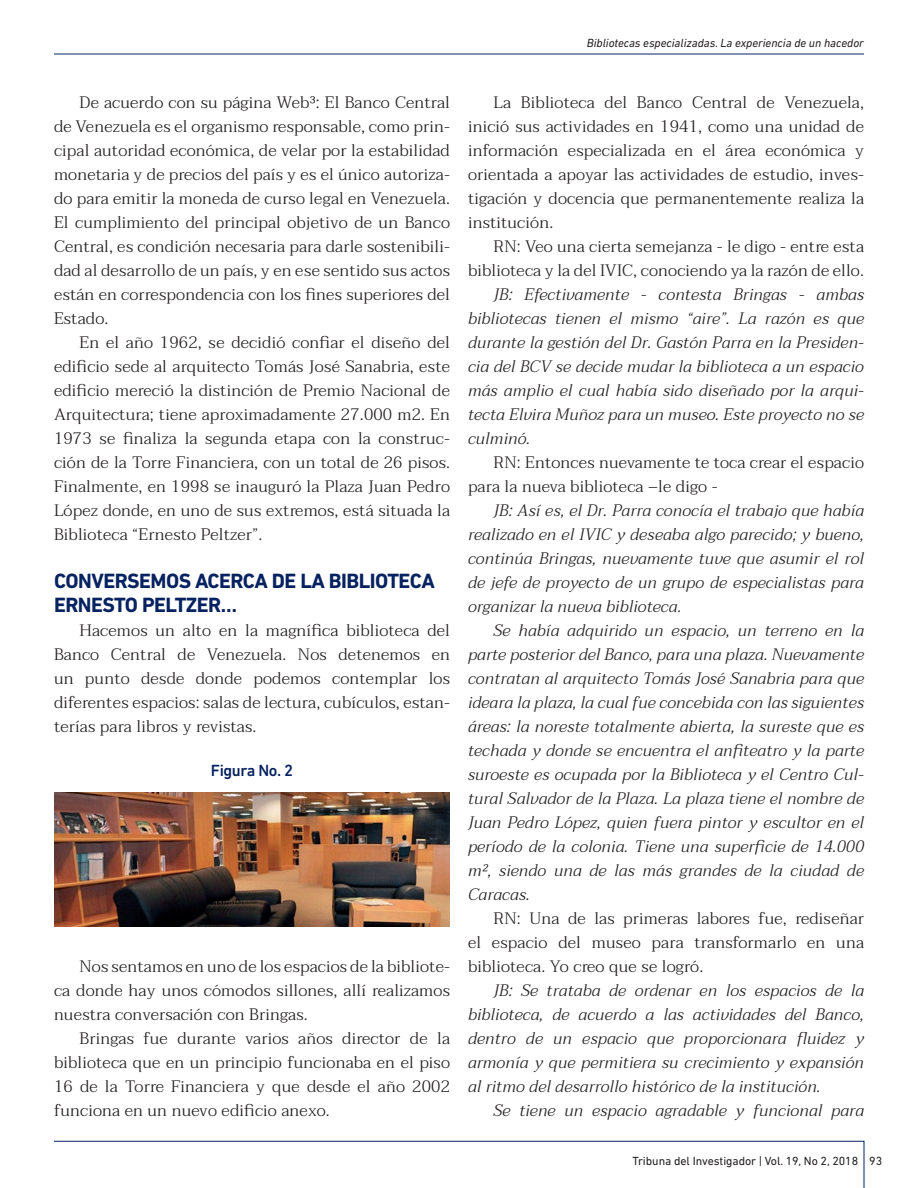
<style>
.page{position:relative;width:918px;height:1188px;background:#fff}
.page>*{position:absolute;margin:0;border:0;box-sizing:border-box;transform-origin:0 0}
.SUBTITULOS_EN_EL_TEX{font:700 21px/24px "DIN Next LT Pro";letter-spacing:-.025em;color:#072260}
.CUERPO_DE_TEXTO{font:300 16.5px/24px "Taviraj";letter-spacing:.01em;color:#231f20;text-align:justify}
.CUERPO_DE_TEXTO_ITAL{font:italic 300 16.5px/24px "Taviraj";letter-spacing:.01em;color:#231f20;text-align:justify}
.SUBTITULOS_TABLAS{font:500 16.5px "DIN Next LT Pro";letter-spacing:-.025em;color:#072260}
.encabezado_derecho_m{font:italic 12px "DIN Next LT Pro";letter-spacing:-.005em;color:#231f20}
.t1{font:12px "DIN Next LT Pro";letter-spacing:-.005em;color:#231f20}
</style>
<div class="page">
<hr style="left:54px;top:54px;width:810px;height:1px;background:#072260">
<svg style="left:54px;top:1141px;width:810px;height:47px"></svg>
<img style="left:54px;top:792px;width:396px;height:135px">
<p class="encabezado_derecho_m" style="left:587px;top:36px;width:279px">Bibliotecas especializadas. La experiencia de un hacedor</p>
<p class="CUERPO_DE_TEXTO" style="left:54px;top:91px;width:398px;text-indent:26px">De acuerdo con su página Web³: El Banco Central de Venezuela es el organismo responsable, como prin&shy;cipal autoridad económica, de velar por la estabilidad monetaria y de precios del país y es el único autoriza&shy;do para emitir la moneda de curso legal en Venezuela.<br>El cumplimiento del principal objetivo de un Banco Central, es condición necesaria para darle sostenibili&shy;dad al desarrollo de un país, y en ese sentido sus actos están en correspondencia con los fines superiores del Estado.</p>
<p class="CUERPO_DE_TEXTO" style="left:54px;top:331px;width:398px;text-indent:26px">En el año 1962, se decidió confiar el diseño del edificio sede al arquitecto Tomás José Sanabria, este edificio mereció la distinción de Premio Nacional de Arquitectura; tiene aproximadamente 27.000 m2. En 1973 se finaliza la segunda etapa con la construc&shy;ción de la Torre Financiera, con un total de 26 pisos.<br>Finalmente, en 1998 se inauguró la Plaza Juan Pedro López donde, en uno de sus extremos, está situada la Biblioteca “Ernesto Peltzer”.</p>
<p class="SUBTITULOS_EN_EL_TEX" style="left:54px;top:569px;width:382px">CONVERSEMOS ACERCA DE LA BIBLIOTECA<br>ERNESTO PELTZER…</p>
<p class="CUERPO_DE_TEXTO" style="left:54px;top:619px;width:398px;text-indent:26px">Hacemos un alto en la magnífica biblioteca del Banco Central de Venezuela. Nos detenemos en un punto desde donde podemos contemplar los diferentes espacios: salas de lectura, cubículos, estan&shy;terías para libros y revistas.</p>
<p class="SUBTITULOS_TABLAS" style="left:211px;top:760px;width:84px">Figura No. 2</p>
<p class="CUERPO_DE_TEXTO" style="left:54px;top:955px;width:398px;text-indent:26px">Nos sentamos en uno de los espacios de la bibliote&shy;ca donde hay unos cómodos sillones, allí realizamos nuestra conversación con Bringas.</p>
<p class="CUERPO_DE_TEXTO" style="left:54px;top:1027px;width:398px;text-indent:26px">Bringas fue durante varios años director de la biblioteca que en un principio funcionaba en el piso 16 de la Torre Financiera y que desde el año 2002 funciona en un nuevo edificio anexo.</p>
<p class="CUERPO_DE_TEXTO" style="left:468px;top:91px;width:398px;text-indent:26px">La Biblioteca del Banco Central de Venezuela, inició sus actividades en 1941, como una unidad de información especializada en el área económica y orientada a apoyar las actividades de estudio, inves&shy;tigación y docencia que permanentemente realiza la institución.</p>
<p class="CUERPO_DE_TEXTO" style="left:468px;top:235px;width:398px;text-align:right">RN: Veo una cierta semejanza - le digo - entre esta biblioteca y la del IVIC, conociendo ya la razón de ello.</p>
<p class="CUERPO_DE_TEXTO_ITAL" style="left:468px;top:283px;width:398px;text-indent:26px">JB: Efectivamente - contesta Bringas - ambas bibliotecas tienen el mismo “aire”. La razón es que durante la gestión del Dr. Gastón Parra en la Presiden&shy;cia del BCV se decide mudar la biblioteca a un espacio más amplio el cual había sido diseñado por la arqui&shy;tecta Elvira Muñoz para un museo. Este proyecto no se culminó.</p>
<p class="CUERPO_DE_TEXTO" style="left:468px;top:451px;width:398px;text-indent:26px">RN: Entonces nuevamente te toca crear el espacio para la nueva biblioteca –le digo -</p>
<p class="CUERPO_DE_TEXTO_ITAL" style="left:468px;top:499px;width:398px;text-indent:26px">JB: Así es, el Dr. Parra conocía el trabajo que había realizado en el IVIC y deseaba algo parecido; y bueno, continúa Bringas, nuevamente tuve que asumir el rol de jefe de proyecto de un grupo de especialistas para organizar la nueva biblioteca.</p>
<p class="CUERPO_DE_TEXTO_ITAL" style="left:468px;top:619px;width:398px;text-indent:26px">Se había adquirido un espacio, un terreno en la parte posterior del Banco, para una plaza. Nuevamente contratan al arquitecto Tomás José Sanabria para que ideara la plaza, la cual fue concebida con las siguientes áreas: la noreste totalmente abierta, la sureste que es techada y donde se encuentra el anfiteatro y la parte suroeste es ocupada por la Biblioteca y el Centro Cul&shy;tural Salvador de la Plaza. La plaza tiene el nombre de Juan Pedro López, quien fuera pintor y escultor en el período de la colonia. Tiene una superficie de 14.000 m², siendo una de las más grandes de la ciudad de Caracas.</p>
<p class="CUERPO_DE_TEXTO" style="left:468px;top:907px;width:398px;text-indent:26px">RN: Una de las primeras labores fue, rediseñar el espacio del museo para transformarlo en una biblioteca. Yo creo que se logró.</p>
<p class="CUERPO_DE_TEXTO_ITAL" style="left:468px;top:979px;width:398px;text-indent:26px">JB: Se trataba de ordenar en los espacios de la biblioteca, de acuerdo a las actividades del Banco, dentro de un espacio que proporcionara fluidez y armonía y que permitiera su crecimiento y expansión al ritmo del desarrollo histórico de la institución.</p>
<p class="CUERPO_DE_TEXTO_ITAL" style="left:494px;top:1099px;width:372px">Se tiene un espacio agradable y funcional para</p>
<p class="t1" style="left:632px;top:1154px;width:251px">Tribuna del Investigador | Vol. 19, No 2, 2018 93</p>
</div>
